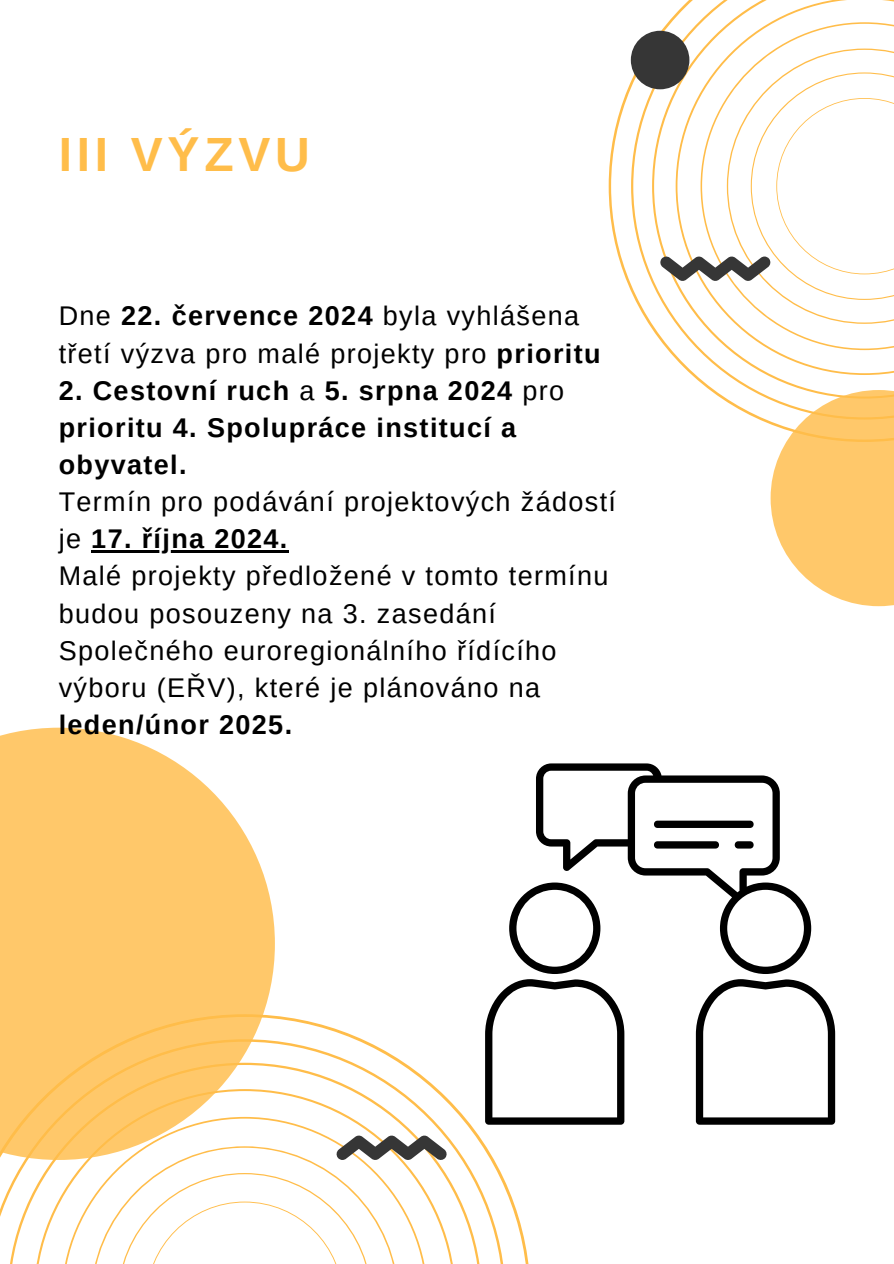
<style>
.page{position:relative;width:894px;height:1264px;background:#fff}
.page>*{position:absolute;margin:0;border:0;box-sizing:border-box;transform-origin:0 0}
.t1{font:700 48px "Arimo";letter-spacing:.1em;color:#ffbd4a}
.t2{font:27px/37.2px "Arimo";letter-spacing:.05em;color:#000}
.t3{font:700 27px/37.2px "Arimo";letter-spacing:.05em;color:#000}
.s1{font-weight:700}
.s2{font-weight:400}
</style>
<div class="page">
<svg style="left:608px;top:81px;width:162px;height:343px"></svg>
<svg style="left:631px;top:0;width:262px;height:419px"></svg>
<svg style="left:660px;top:72px;width:233px;height:228px"></svg>
<svg style="left:275px;top:1015px;width:255px;height:248px"></svg>
<svg style="left:0;top:1039px;width:505px;height:224px"></svg>
<svg style="left:0;top:727px;width:275px;height:432px;background:#ffcf7e"></svg>
<svg style="left:770px;top:390px;width:123px;height:216px"></svg>
<div style="left:630px;top:31px;width:59px;height:58px;background:#363636;border-radius:50%"></div>
<svg style="left:91px;top:1135px;width:355px;height:128px"></svg>
<hr style="left:91px;top:550px;width:198px;height:3px;background:#000">
<svg style="left:485px;top:763px;width:349px;height:361px"></svg>
<p class="t1" style="left:59px;top:128px;width:252px">III VÝZVU</p>
<p class="t2" style="left:59px;top:297px;width:543px">Dne <span class="s1">22. července 2024</span> byla vyhlášena třetí výzva pro malé projekty pro <span class="s1">prioritu</span></p>
<p class="t3" style="left:59px;top:372px;width:506px">2. Cestovní ruch <span class="s2">a</span> 5. srpna 2024 <span class="s2">pro </span>prioritu 4. Spolupráce institucí a obyvatel.</p>
<p class="t2" style="left:59px;top:483px;width:558px">Termín pro podávání projektových žádostí je <span class="s1">17. října 2024.</span></p>
<h1 class="t2" style="left:59px;top:557px;width:551px">Malé projekty předložené v tomto termínu budou posouzeny na 3. zasedání</h1>
<p class="t2" style="left:59px;top:631px;width:499px">Společného euroregionálního řídícího výboru (EŘV), které je plánováno na <span class="s1">leden/únor 2025.</span></p>
</div>
